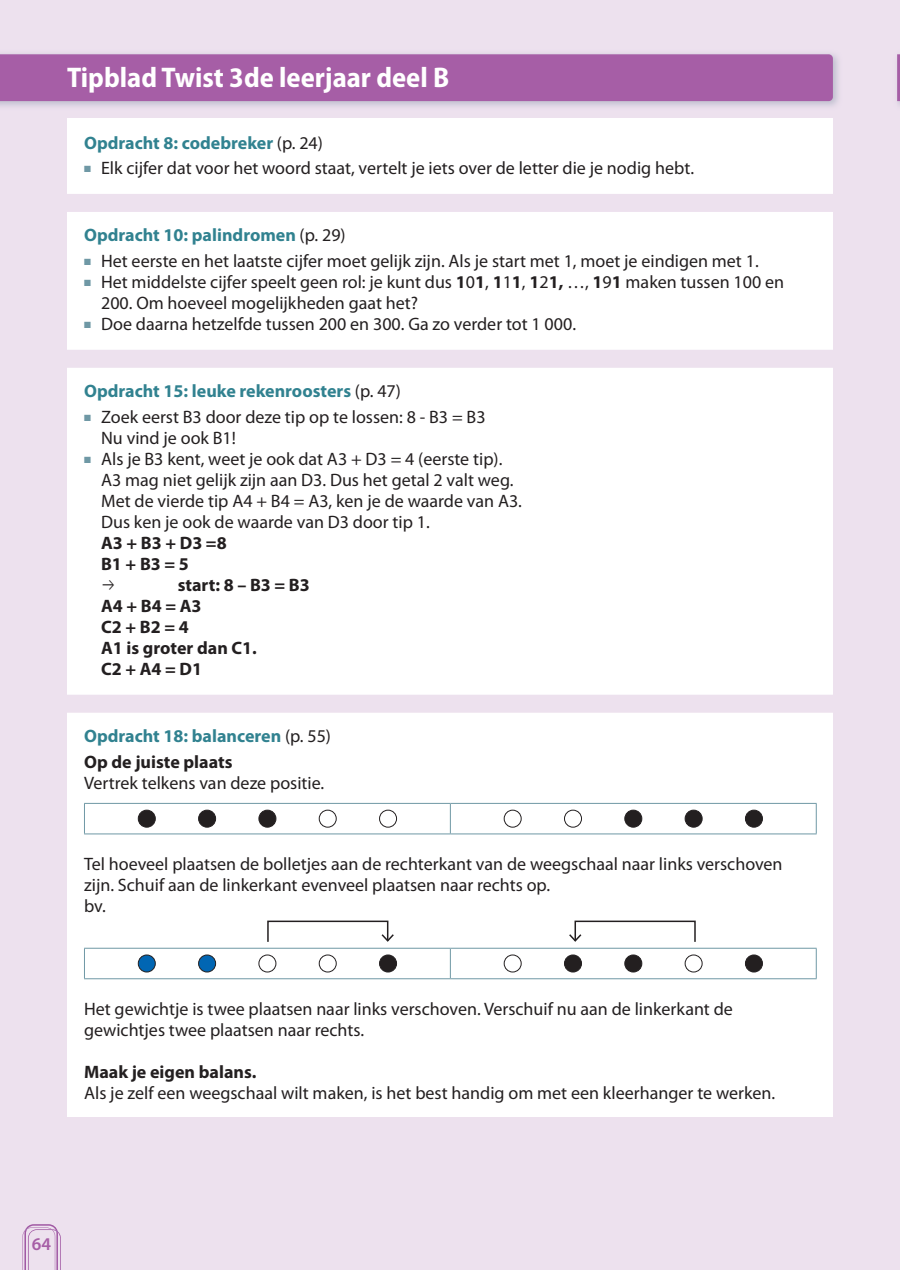
<style>
.page{position:relative;width:900px;height:1270px;background:#fff}
.page>*{position:absolute;margin:0;border:0;box-sizing:border-box;transform-origin:0 0}
.t1{font:700 semi-condensed 28.5px "Myriad Pro";color:#fff}
.t2{font:18px/21px "Myriad Pro";color:#231f20}
.t3{font:700 18px/25.2px "Myriad Pro";color:#318290}
.t4{font:700 18px "Myriad Pro";color:#231f20}
.t5{font:600 18px "Myriad Pro";color:#a65ea6}
.s1{font-weight:400;color:#231f20}
.s2{color:#6f98a5}
.s3{font-weight:700}
.s4{color:#231f20}
</style>
<div class="page">
<hr style="left:896px;top:0;width:3px;height:1269px;background:#ede1ee">
<div style="left:0;top:0;width:896px;height:1269px;background:#ede1ee"></div>
<img style="left:0;top:53px;width:839px;height:54px">
<div style="left:0;top:54px;width:832px;height:47px;background:#a65ea6"></div>
<svg style="left:897px;top:54px;width:2px;height:47px"></svg>
<div style="left:67px;top:118px;width:765px;height:998px;background:#fff"></div>
<div style="left:59px;top:194px;width:782px;height:18px;background:#ede1ee"></div>
<div style="left:59px;top:350px;width:782px;height:18px;background:#ede1ee"></div>
<div style="left:59px;top:694px;width:782px;height:18px;background:#ede1ee"></div>
<svg style="left:137px;top:804px;width:626px;height:29px"></svg>
<hr style="left:450px;top:803px;width:1px;height:30px;background:#6f98a5">
<hr style="left:84px;top:803px;width:366px;height:1px;background:#6f98a5">
<hr style="left:84px;top:803px;width:1px;height:30px;background:#6f98a5">
<hr style="left:450px;top:803px;width:366px;height:1px;background:#6f98a5">
<hr style="left:815px;top:803px;width:1px;height:30px;background:#6f98a5">
<hr style="left:84px;top:833px;width:366px;height:1px;background:#6f98a5">
<hr style="left:450px;top:833px;width:366px;height:1px;background:#6f98a5">
<div style="left:138px;top:810px;width:17px;height:17px;background:#231f20;border-radius:50%"></div>
<div style="left:138px;top:809px;width:18px;height:18px;border:1px solid #231f20;border-radius:50%"></div>
<div style="left:198px;top:810px;width:17px;height:17px;background:#231f20;border-radius:50%"></div>
<div style="left:198px;top:809px;width:18px;height:18px;border:1px solid #231f20;border-radius:50%"></div>
<div style="left:259px;top:810px;width:17px;height:17px;background:#231f20;border-radius:50%"></div>
<div style="left:258px;top:809px;width:18px;height:18px;border:1px solid #231f20;border-radius:50%"></div>
<div style="left:319px;top:810px;width:17px;height:17px;background:#fff;border-radius:50%"></div>
<div style="left:319px;top:809px;width:17px;height:18px;border:1px solid #231f20;border-radius:50%"></div>
<div style="left:379px;top:809px;width:18px;height:18px;border:1px solid #231f20;border-radius:50%"></div>
<div style="left:504px;top:810px;width:17px;height:17px;background:#fff;border-radius:50%"></div>
<div style="left:503px;top:809px;width:18px;height:18px;border:1px solid #231f20;border-radius:50%"></div>
<div style="left:564px;top:809px;width:18px;height:18px;border:1px solid #231f20;border-radius:50%"></div>
<div style="left:624px;top:810px;width:17px;height:17px;background:#231f20;border-radius:50%"></div>
<div style="left:624px;top:809px;width:18px;height:18px;border:1px solid #231f20;border-radius:50%"></div>
<div style="left:685px;top:810px;width:17px;height:17px;background:#231f20;border-radius:50%"></div>
<div style="left:684px;top:809px;width:18px;height:18px;border:1px solid #231f20;border-radius:50%"></div>
<div style="left:745px;top:810px;width:17px;height:17px;background:#231f20;border-radius:50%"></div>
<div style="left:745px;top:809px;width:17px;height:18px;border:1px solid #231f20;border-radius:50%"></div>
<svg style="left:85px;top:920px;width:730px;height:58px"></svg>
<hr style="left:450px;top:948px;width:1px;height:30px;background:#6f98a5">
<hr style="left:84px;top:947px;width:366px;height:1px;background:#6f98a5">
<hr style="left:84px;top:948px;width:1px;height:30px;background:#6f98a5">
<hr style="left:450px;top:947px;width:366px;height:1px;background:#6f98a5">
<hr style="left:815px;top:948px;width:1px;height:30px;background:#6f98a5">
<hr style="left:84px;top:978px;width:366px;height:1px;background:#6f98a5">
<hr style="left:450px;top:978px;width:366px;height:1px;background:#6f98a5">
<div style="left:138px;top:955px;width:17px;height:17px;background:#0166b3;border-radius:50%"></div>
<div style="left:138px;top:954px;width:18px;height:18px;border:1px solid #231f20;border-radius:50%"></div>
<div style="left:198px;top:955px;width:17px;height:17px;background:#0166b3;border-radius:50%"></div>
<div style="left:198px;top:954px;width:18px;height:18px;border:1px solid #231f20;border-radius:50%"></div>
<div style="left:259px;top:955px;width:17px;height:17px;background:#fff;border-radius:50%"></div>
<div style="left:258px;top:954px;width:18px;height:18px;border:1px solid #231f20;border-radius:50%"></div>
<div style="left:319px;top:955px;width:17px;height:17px;background:#fff;border-radius:50%"></div>
<div style="left:319px;top:954px;width:17px;height:18px;border:1px solid #231f20;border-radius:50%"></div>
<div style="left:379px;top:955px;width:17px;height:17px;background:#231f20;border-radius:50%"></div>
<div style="left:379px;top:954px;width:18px;height:18px;border:1px solid #231f20;border-radius:50%"></div>
<div style="left:504px;top:955px;width:17px;height:17px;background:#fff;border-radius:50%"></div>
<div style="left:503px;top:954px;width:18px;height:18px;border:1px solid #231f20;border-radius:50%"></div>
<div style="left:564px;top:955px;width:17px;height:17px;background:#231f20;border-radius:50%"></div>
<div style="left:564px;top:954px;width:18px;height:18px;border:1px solid #231f20;border-radius:50%"></div>
<div style="left:624px;top:955px;width:17px;height:17px;background:#231f20;border-radius:50%"></div>
<div style="left:624px;top:954px;width:18px;height:18px;border:1px solid #231f20;border-radius:50%"></div>
<div style="left:685px;top:955px;width:17px;height:17px;background:#fff;border-radius:50%"></div>
<div style="left:684px;top:954px;width:18px;height:18px;border:1px solid #231f20;border-radius:50%"></div>
<div style="left:745px;top:955px;width:17px;height:17px;background:#231f20;border-radius:50%"></div>
<div style="left:745px;top:954px;width:17px;height:18px;border:1px solid #231f20;border-radius:50%"></div>
<svg style="left:23px;top:1224px;width:38px;height:45px"></svg>
<h1 class="t1" style="left:67px;top:62px;width:384px">Tipblad Twist 3de leerjaar deel B</h1>
<p class="t3" style="left:84px;top:130px;width:240px">Opdracht 8: codebreker <span class="s1">(p. 24)</span></p>
<p class="t2" style="left:84px;top:158px;width:611px"><span class="s2">■</span> Elk cijfer dat voor het woord staat, vertelt je iets over de letter die je nodig hebt.</p>
<p class="t3" style="left:84px;top:223px;width:263px">Opdracht 10: palindromen <span class="s1">(p. 29)</span></p>
<p class="t2" style="left:84px;top:250px;width:676px"><span class="s2">■</span> Het eerste en het laatste cijfer moet gelijk zijn. Als je start met 1, moet je eindigen met 1.</p>
<p class="t2" style="left:101px;top:271px;width:684px;text-indent:-17px"><span class="s2">■</span> Het middelste cijfer speelt geen rol: je kunt dus <span class="s3">1</span>0<span class="s3">1</span>, <span class="s3">1</span>1<span class="s3">1</span>, <span class="s3">1</span>2<span class="s3">1,</span> …, <span class="s3">1</span>9<span class="s3">1</span> maken tussen 100 en<br>200. Om hoeveel mogelijkheden gaat het?</p>
<p class="t2" style="left:84px;top:313px;width:493px"><span class="s2">■</span> Doe daarna hetzelfde tussen 200 en 300. Ga zo verder tot 1 000.</p>
<p class="t3" style="left:84px;top:379px;width:318px">Opdracht 15: leuke rekenroosters <span class="s1">(p. 47)</span></p>
<p class="t2" style="left:101px;top:406px;width:386px;text-indent:-17px"><span class="s2">■</span> Zoek eerst B3 door deze tip op te lossen: 8 - B3 = B3<br>Nu vind je ook B1!</p>
<p class="t2" style="left:101px;top:448px;width:422px;text-indent:-17px"><span class="s2">■</span> Als je B3 kent, weet je ook dat A3 + D3 = 4 (eerste tip).<br>A3 mag niet gelijk zijn aan D3. Dus het getal 2 valt weg.<br>Met de vierde tip A4 + B4 = A3, ken je de waarde van A3.<br>Dus ken je ook de waarde van D3 door tip 1.</p>
<p class="t4" style="left:101px;top:532px;width:127px">A3 + B3 + D3 =8</p>
<p class="t4" style="left:101px;top:553px;width:89px">B1 + B3 = 5</p>
<p class="t4" style="left:178px;top:574px;width:134px">start: 8 – B3 = B3</p>
<p class="t4" style="left:101px;top:595px;width:102px">A4 + B4 = A3</p>
<p class="t4" style="left:101px;top:616px;width:89px">C2 + B2 = 4</p>
<p class="t4" style="left:101px;top:637px;width:157px">A1 is groter dan C1.</p>
<p class="t4" style="left:101px;top:658px;width:103px">C2 + A4 = D1</p>
<p class="t3" style="left:84px;top:724px;width:248px">Opdracht 18: balanceren <span class="s1">(p. 55)<br></span><span class="s4">Op de juiste plaats</span></p>
<p class="t2" style="left:84px;top:772px;width:242px">Vertrek telkens van deze positie.</p>
<p class="t2" style="left:84px;top:854px;width:700px">Tel hoeveel plaatsen de bolletjes aan de rechterkant van de weegschaal naar links verschoven zijn. Schuif aan de linkerkant evenveel plaatsen naar rechts op.<br>bv.</p>
<p class="t2" style="left:84px;top:998px;width:650px">Het gewichtje is twee plaatsen naar links verschoven. Verschuif nu aan de linkerkant de gewichtjes twee plaatsen naar rechts.</p>
<p class="t4" style="left:84px;top:1062px;width:174px">Maak je eigen balans.</p>
<p class="t2" style="left:84px;top:1082px;width:692px">Als je zelf een weegschaal wilt maken, is het best handig om met een kleerhanger te werken.</p>
<p class="t5" style="left:32px;top:1234px;width:21px">64</p>
</div>
